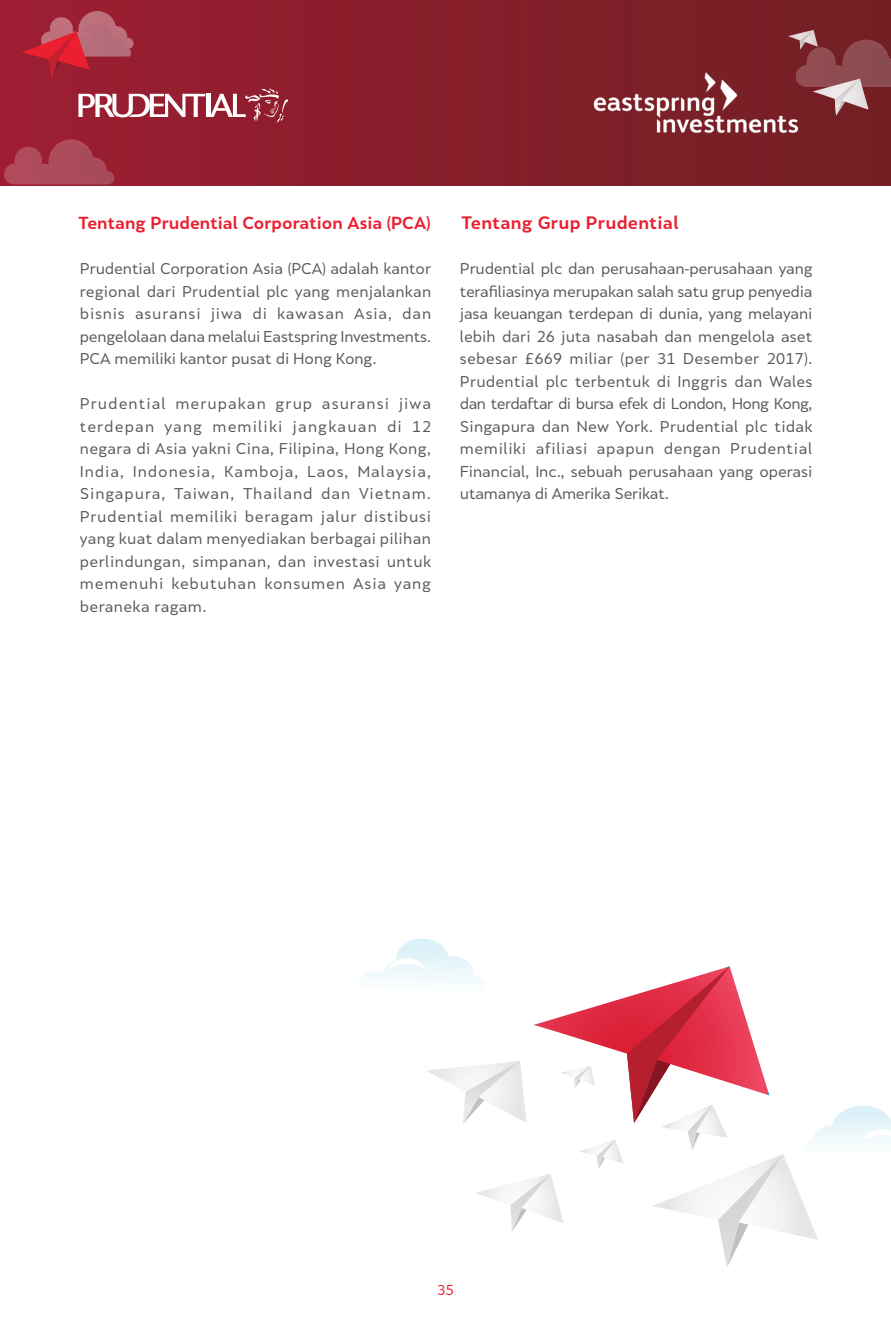
<style>
.page{position:relative;width:891px;height:1337px;background:#fff}
.page>*{position:absolute;margin:0;border:0;box-sizing:border-box;transform-origin:0 0}
.t1{font:700 16.88px "Skola Sans";letter-spacing:.015em;color:#eb1f2f}
.t2{font:700 16.2px "Skola Sans";color:#eb1f2f}
.Bullet_Body_text{font:14.62px/22.5px "Skola Sans";letter-spacing:-.01em;color:#57585a;text-align:justify}
.t3{font:13.5px "Skola Sans";color:#eb1f2f}
</style>
<div class="page">
<div style="left:0;top:0;width:890px;height:185px;background:linear-gradient(to right,#9d1d32,#702023)"></div>
<svg style="left:4px;top:139px;width:110px;height:45px"></svg>
<svg style="left:787px;top:30px;width:103px;height:86px"></svg>
<svg style="left:22px;top:11px;width:111px;height:69px"></svg>
<img style="left:574px;top:65px;width:235px;height:74px">
<svg style="left:78px;top:88px;width:210px;height:35px"></svg>
<svg style="left:361px;top:938px;width:529px;height:329px"></svg>
<p class="t2" style="left:78px;top:213px;width:353px">Tentang Prudential Corporation Asia (PCA)</p>
<p class="t1" style="left:461px;top:213px;width:219px">Tentang Grup Prudential</p>
<p class="Bullet_Body_text" style="left:80px;top:258px;width:353px">Prudential Corporation Asia (PCA) adalah kantor regional dari Prudential plc yang menjalankan bisnis asuransi jiwa di kawasan Asia, dan pengelolaan dana melalui Eastspring Investments.<br>PCA memiliki kantor pusat di Hong Kong.</p>
<p class="Bullet_Body_text" style="left:80px;top:393px;width:353px">Prudential merupakan grup asuransi jiwa terdepan yang memiliki jangkauan di 12 negara di Asia yakni Cina, Filipina, Hong Kong, India, Indonesia, Kamboja, Laos, Malaysia, Singapura, Taiwan, Thailand dan Vietnam.<br>Prudential memiliki beragam jalur distibusi yang kuat dalam menyediakan berbagai pilihan perlindungan, simpanan, dan investasi untuk memenuhi kebutuhan konsumen Asia yang beraneka ragam.</p>
<p class="Bullet_Body_text" style="left:459px;top:257px;width:354px">Prudential plc dan perusahaan-perusahaan yang terafiliasinya merupakan salah satu grup penyedia jasa keuangan terdepan di dunia, yang melayani lebih dari 26 juta nasabah dan mengelola aset sebesar £669 miliar (per 31 Desember 2017).<br>Prudential plc terbentuk di Inggris dan Wales dan terdaftar di bursa efek di London, Hong Kong, Singapura dan New York. Prudential plc tidak memiliki afiliasi apapun dengan Prudential Financial, Inc., sebuah perusahaan yang operasi utamanya di Amerika Serikat.</p>
<p class="t3" style="left:437px;top:1281px;width:18px">35</p>
</div>
